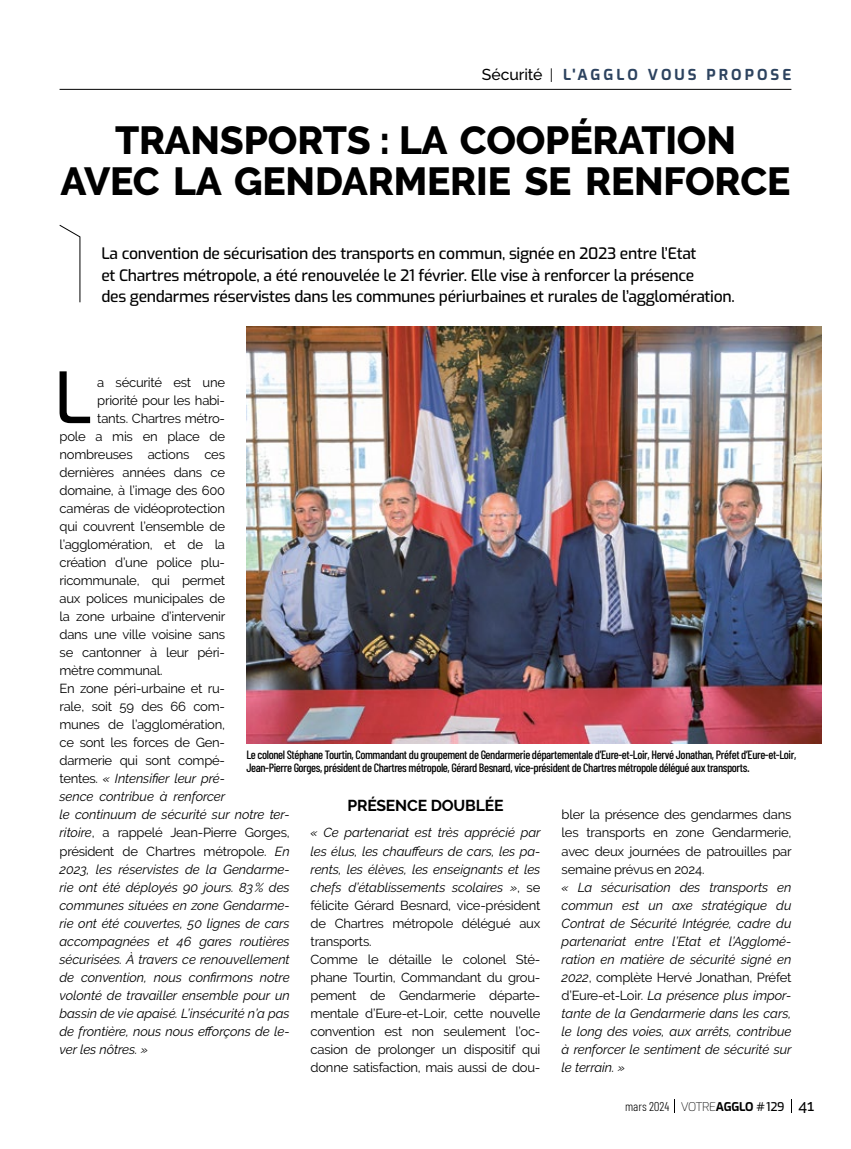
<style>
.page{position:relative;width:851px;height:1149px;background:#fff}
.page>*{position:absolute;margin:0;border:0;box-sizing:border-box;transform-origin:0 0}
.t1{font:500 70.2px "Exo";color:#000}
.t2{font:800 39px/40.5px "Raleway";letter-spacing:-.005em;color:#000;text-align:center}
.t3{font:500 15.75px/21.8px "Exo";letter-spacing:-.02em;color:#000}
.t4{font:700 15.75px "Raleway";letter-spacing:-.01em;color:#000}
.t5{font:700 15px "Exo";letter-spacing:.2em;color:#2d435f}
.t6{font:13.05px/18px "Raleway";letter-spacing:-.02em;color:#000}
.t7{font:italic 13.05px/18px "Raleway";letter-spacing:-.005em;color:#000;text-align:justify}
.t8{font:300 12.75px "Barlow Condensed";color:#000}
.t9{font:500 12px/13.5px "Barlow Condensed";letter-spacing:-.03em;color:#000}
.s1{font-family:"Raleway";font-weight:500;font-size:15.75px;color:#000}
.s2{font-family:"Raleway";font-weight:400;color:#000}
.s3{font-style:normal}
.s4{font-style:italic}
.s5{font-family:"Exo";font-weight:200;font-size:12px}
.s6{font-family:"Exo";font-weight:700;font-size:12px}
.s7{font-family:"Exo";font-weight:500;font-size:12px}
.s8{font-family:"Raleway";font-weight:500;font-size:15.75px}
</style>
<div class="page">
<svg style="left:674px;top:1099px;width:1px;height:13px"></svg>
<hr style="left:60px;top:89px;width:731px;height:1px;background:#000">
<svg style="left:59px;top:225px;width:21px;height:77px"></svg>
<img style="left:246px;top:326px;width:575px;height:417px">
<p class="t5" style="left:482px;top:64px;width:311px"><span class="s1">Sécurité</span> <span class="s2">|</span> L'AGGLO VOUS PROPOSE</p>
<h2 class="t2" style="left:61px;top:120px;width:731px">TRANSPORTS : LA COOPÉRATION<br>AVEC LA GENDARMERIE SE RENFORCE</h2>
<p class="t3" style="left:101px;top:241px;width:634px">La convention de sécurisation des transports en commun, signée en 2023 entre l’Etat<br>et Chartres métropole, a été renouvelée le 21 février. Elle vise à renforcer la présence<br>des gendarmes réservistes dans les communes périurbaines et rurales de l’agglomération.</p>
<h1 class="t1" style="left:54px;top:345px;width:39px">L</h1>
<p class="t6" style="left:97px;top:373px;width:129px">a sécurité est une</p>
<p class="t6" style="left:97px;top:391px;width:129px">priorité pour les habi-</p>
<p class="t6" style="left:97px;top:409px;width:129px">tants. Chartres métro-</p>
<p class="t6" style="left:60px;top:427px;width:167px">pole a mis en place de</p>
<p class="t6" style="left:60px;top:445px;width:167px">nombreuses actions ces</p>
<p class="t6" style="left:60px;top:463px;width:167px">dernières années dans ce</p>
<p class="t6" style="left:60px;top:481px;width:167px">domaine, à l’image des 600</p>
<p class="t6" style="left:60px;top:499px;width:167px">caméras de vidéoprotection</p>
<p class="t6" style="left:60px;top:517px;width:167px">qui couvrent l’ensemble de</p>
<p class="t6" style="left:60px;top:535px;width:167px">l’agglomération, et de la</p>
<p class="t6" style="left:60px;top:553px;width:167px">création d’une police plu-</p>
<p class="t6" style="left:60px;top:571px;width:167px">ricommunale, qui permet</p>
<p class="t6" style="left:60px;top:589px;width:167px">aux polices municipales de</p>
<p class="t6" style="left:60px;top:607px;width:167px">la zone urbaine d’intervenir</p>
<p class="t6" style="left:60px;top:625px;width:167px">dans une ville voisine sans</p>
<p class="t6" style="left:60px;top:643px;width:167px">se cantonner à leur péri-</p>
<p class="t6" style="left:60px;top:661px;width:104px">mètre communal.</p>
<p class="t6" style="left:60px;top:679px;width:167px">En zone péri-urbaine et ru-</p>
<p class="t6" style="left:60px;top:697px;width:167px">rale, soit 59 des 66 com-</p>
<p class="t6" style="left:60px;top:715px;width:167px">munes de l’agglomération,</p>
<p class="t6" style="left:60px;top:733px;width:167px">ce sont les forces de Gen-</p>
<p class="t6" style="left:60px;top:751px;width:167px">darmerie qui sont compé-</p>
<p class="t7" style="left:60px;top:769px;width:167px"><span class="s3">tentes.</span> « Intensifier leur pré-</p>
<p class="t7" style="left:60px;top:787px;width:167px">sence contribue à renforcer</p>
<p class="t7" style="left:60px;top:805px;width:231px">le continuum de sécurité sur notre ter-</p>
<p class="t6" style="left:60px;top:823px;width:231px"><span class="s4">ritoire</span>, a rappelé Jean-Pierre Gorges,</p>
<p class="t6" style="left:60px;top:841px;width:231px">président de Chartres métropole. <span class="s4">En</span></p>
<p class="t7" style="left:60px;top:859px;width:231px">2023, les réservistes de la Gendarme-</p>
<p class="t7" style="left:60px;top:877px;width:231px">rie ont été déployés 90 jours. 83% des</p>
<p class="t7" style="left:60px;top:895px;width:231px">communes situées en zone Gendarme-</p>
<p class="t7" style="left:60px;top:913px;width:231px">rie ont été couvertes, 50 lignes de cars</p>
<p class="t7" style="left:60px;top:931px;width:231px">accompagnées et 46 gares routières</p>
<p class="t7" style="left:60px;top:949px;width:231px">sécurisées. À travers ce renouvellement</p>
<p class="t7" style="left:60px;top:967px;width:231px">de convention, nous confirmons notre</p>
<p class="t7" style="left:60px;top:985px;width:231px">volonté de travailler ensemble pour un</p>
<p class="t7" style="left:60px;top:1003px;width:231px">bassin de vie apaisé. L’insécurité n’a pas</p>
<p class="t7" style="left:60px;top:1021px;width:231px">de frontière, nous nous efforçons de le-</p>
<p class="t7" style="left:60px;top:1039px;width:90px">ver les nôtres. »</p>
<p class="t9" style="left:246px;top:746px;width:551px">Le colonel Stéphane Tourtin, Commandant du groupement de Gendarmerie départementale d’Eure-et-Loir, Hervé Jonathan, Préfet d’Eure-et-Loir,<br>Jean-Pierre Gorges, président de Chartres métropole, Gérard Besnard, vice-président de Chartres métropole délégué aux transports.</p>
<p class="t4" style="left:347px;top:795px;width:158px">PRÉSENCE DOUBLÉE</p>
<p class="t6" style="left:310px;top:823px;width:231px"><span class="s4">« Ce partenariat est très apprécié par les élus, les chauffeurs de cars, les pa&shy;rents, les élèves, les enseignants et les chefs d’établissements scolaires »</span>, se félicite Gérard Besnard, vice-président de Chartres métropole délégué aux transports.<br>Comme le détaille le colonel Sté&shy;phane Tourtin, Commandant du grou&shy;pement de Gendarmerie départe&shy;mentale d’Eure-et-Loir, cette nouvelle convention est non seulement l’oc&shy;casion de prolonger un dispositif qui donne satisfaction, mais aussi de dou-</p>
<p class="t6" style="left:561px;top:805px;width:231px;text-align:justify">bler la présence des gendarmes dans les transports en zone Gendarmerie, avec deux journées de patrouilles par semaine prévus en 2024.</p>
<p class="t7" style="left:561px;top:877px;width:231px">« La sécurisation des transports en commun est un axe stratégique du Contrat de Sécurité Intégrée, cadre du partenariat entre l’Etat et l’Agglomé&shy;ration en matière de sécurité signé en 2022<span class="s3">, complète Hervé Jonathan, Préfet d’Eure-et-Loir.</span> La présence plus impor&shy;tante de la Gendarmerie dans les cars, le long des voies, aux arrêts, contribue à renforcer le sentiment de sécurité sur le terrain. »</p>
<p class="t8" style="left:625px;top:1098px;width:191px">mars 2024 <span class="s5">VOTRE</span><span class="s6">AGGLO</span> <span class="s7"># 129</span> <span class="s8">41</span></p>
</div>
